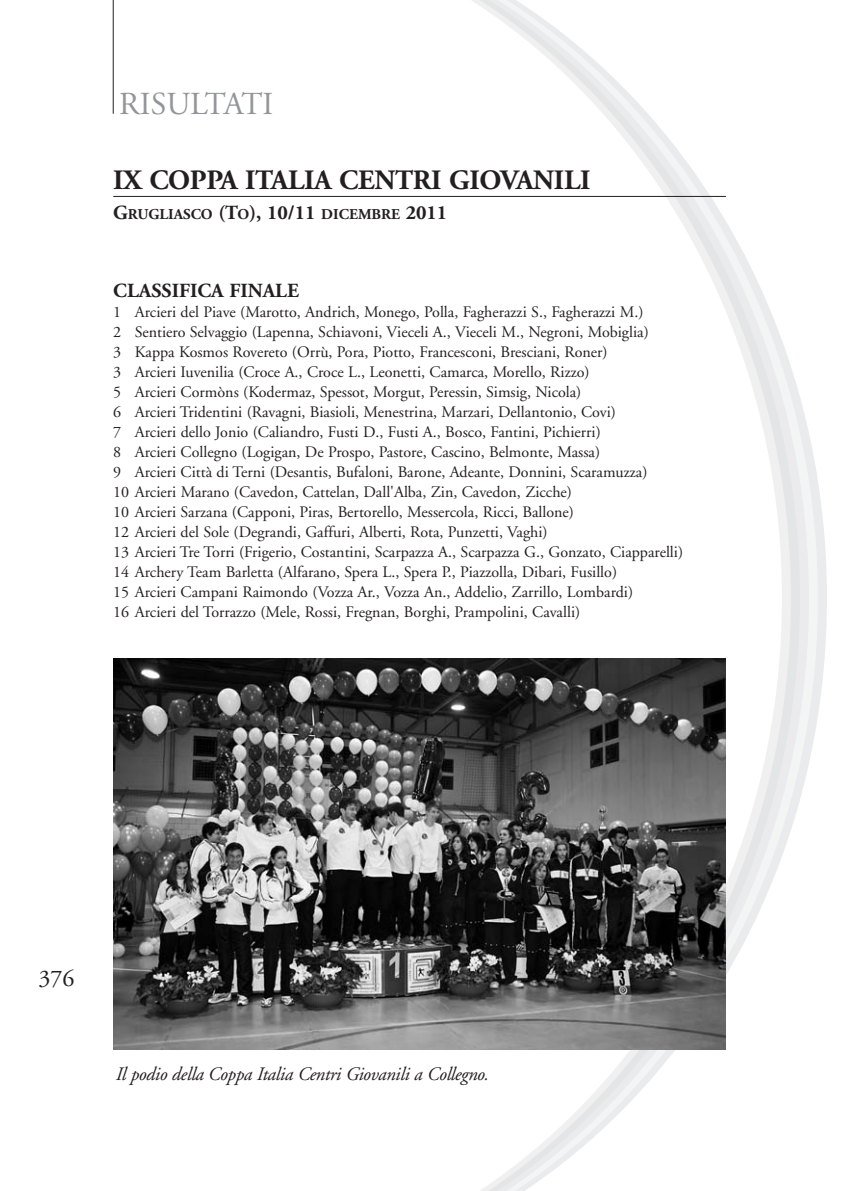
<style>
.page{position:relative;width:851px;height:1191px;background:#fff}
.page>*{position:absolute;margin:0;border:0;box-sizing:border-box;transform-origin:0 0}
.t1{font:32px "Adobe Garamond";color:#939598}
.t2{font:700 28px "Adobe Garamond";letter-spacing:-.01em;color:#231f20}
.t3{font:24px "Adobe Garamond";color:#231f20}
.t4{font:700 20px "Adobe Garamond";color:#231f20}
.t5{font:italic 19px "Adobe Garamond";letter-spacing:-.02em;color:#231f20}
.t6{font:16px/20px "Adobe Garamond";color:#231f20}
.t7{font:700 15px "Adobe Garamond";color:#231f20}
.s1{font-size:20px}
</style>
<div class="page">
<svg style="left:808px;top:431px;width:9px;height:335px;fill:#f3f4f4"></svg>
<svg style="left:799px;top:395px;width:9px;height:407px;fill:#ebebed"></svg>
<svg style="left:790px;top:365px;width:9px;height:467px;fill:#eaebec"></svg>
<svg style="left:781px;top:339px;width:9px;height:519px;fill:#eeeeef"></svg>
<svg style="left:414px;top:0;width:367px;height:1191px"></svg>
<hr style="left:113px;top:0;width:1px;height:114px;background:#231f20">
<hr style="left:113px;top:196px;width:612px;height:1px;background:#231f20">
<img style="left:113px;top:659px;width:612px;height:391px">
<h1 class="t1" style="left:119px;top:91px;width:156px">RISULTATI</h1>
<h2 class="t2" style="left:113px;top:169px;width:479px">IX COPPA ITALIA CENTRI GIOVANILI</h2>
<p class="t7" style="left:113px;top:208px;width:335px"><span class="s1">G</span>RUGLIASCO <span class="s1">(T</span>O<span class="s1">), 10/11</span> DICEMBRE <span class="s1">2011</span></p>
<p class="t4" style="left:113px;top:283px;width:187px">CLASSIFICA FINALE</p>
<p class="t6" style="left:113px;top:303px;width:571px">1 Arcieri del Piave (Marotto, Andrich, Monego, Polla, Fagherazzi S., Fagherazzi M.)<br>2 Sentiero Selvaggio (Lapenna, Schiavoni, Vieceli A., Vieceli M., Negroni, Mobiglia)<br>3 Kappa Kosmos Rovereto (Orrù, Pora, Piotto, Francesconi, Bresciani, Roner)<br>3 Arcieri Iuvenilia (Croce A., Croce L., Leonetti, Camarca, Morello, Rizzo)<br>5 Arcieri Cormòns (Kodermaz, Spessot, Morgut, Peressin, Simsig, Nicola)<br>6 Arcieri Tridentini (Ravagni, Biasioli, Menestrina, Marzari, Dellantonio, Covi)<br>7 Arcieri dello Jonio (Caliandro, Fusti D., Fusti A., Bosco, Fantini, Pichierri)<br>8 Arcieri Collegno (Logigan, De Prospo, Pastore, Cascino, Belmonte, Massa)<br>9 Arcieri Città di Terni (Desantis, Bufaloni, Barone, Adeante, Donnini, Scaramuzza)<br>10 Arcieri Marano (Cavedon, Cattelan, Dall'Alba, Zin, Cavedon, Zicche)<br>10 Arcieri Sarzana (Capponi, Piras, Bertorello, Messercola, Ricci, Ballone)<br>12 Arcieri del Sole (Degrandi, Gaffuri, Alberti, Rota, Punzetti, Vaghi)<br>13 Arcieri Tre Torri (Frigerio, Costantini, Scarpazza A., Scarpazza G., Gonzato, Ciapparelli)<br>14 Archery Team Barletta (Alfarano, Spera L., Spera P., Piazzolla, Dibari, Fusillo)<br>15 Arcieri Campani Raimondo (Vozza Ar., Vozza An., Addelio, Zarrillo, Lombardi)<br>16 Arcieri del Torrazzo (Mele, Rossi, Fregnan, Borghi, Prampolini, Cavalli)</p>
<h3 class="t3" style="left:38px;top:969px;width:37px">376</h3>
<p class="t5" style="left:115px;top:1066px;width:374px">Il podio della Coppa Italia Centri Giovanili a Collegno.</p>
</div>
